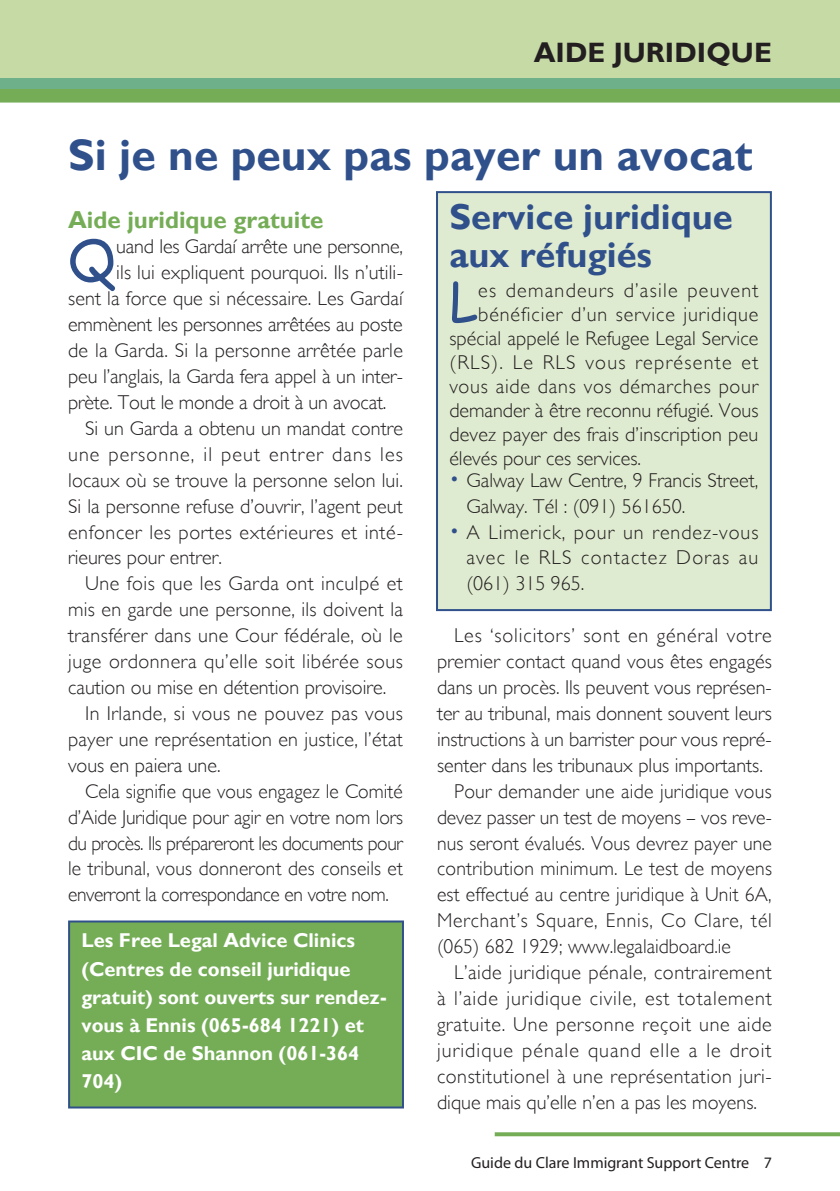
<style>
.page{position:relative;width:840px;height:1191px;background:#fff}
.page>*{position:absolute;margin:0;border:0;box-sizing:border-box;transform-origin:0 0}
.First_paragrapgh{font:54.8px "Comic Sans MS";color:#2f508a}
.First_paragrapgh-2{font:52.4px "Comic Sans MS";color:#2f508a}
.Headline_inside{font:700 44px "Gill Sans";letter-spacing:.005em;color:#2f508a}
.Crosshead{font:700 36px/38px "Gill Sans";color:#2f508a}
.Page_strap_top{font:700 28px "Gill Sans";letter-spacing:.005em;color:#231f20}
.Crosshead-2{font:700 24px "Gill Sans";color:#75ad57}
.Body_text{font:300 20px/26px "Gill Sans";color:#231f20;text-align:justify}
.First_paragrapgh-3{font:300 20px "Gill Sans";letter-spacing:.005em;color:#231f20}
.Framed_crossheads{font:700 20px/28px "Gill Sans";color:#fff}
.Bullets_box{font:300 20px/26px "Gill Sans";color:#231f20}
.First_paragrapgh-4{font:300 20px "Gill Sans";letter-spacing:.065em;color:#231f20}
.First_paragrapgh-5{font:300 20px "Gill Sans";letter-spacing:.045em;color:#231f20}
.First_paragrapgh-6{font:300 20px "Gill Sans";letter-spacing:.035em;color:#231f20}
.Headline_cover{font:16px "Myriad Pro";color:#231f20}
.s1{color:#2f508a}
</style>
<div class="page">
<svg style="left:0;top:89px;width:839px;height:14px;background:#79af5c"></svg>
<div style="left:0;top:0;width:839px;height:89px;background:#6eb089"></div>
<div style="left:0;top:0;width:839px;height:77px;background:#c6daa6"></div>
<svg style="left:494px;top:1132px;width:345px;height:4px"></svg>
<div style="left:69px;top:921px;width:334px;height:186px;background:#75ad57"></div>
<div style="left:68px;top:920px;width:336px;height:188px;border:2px solid #2f508a"></div>
<div style="left:437px;top:192px;width:333px;height:418px;background:#dfebd0"></div>
<div style="left:436px;top:191px;width:335px;height:420px;border:2px solid #2f508a"></div>
<p class="Page_strap_top" style="left:533px;top:36px;width:239px">AIDE JURIDIQUE</p>
<p class="Headline_inside" style="left:68px;top:129px;width:685px">Si je ne peux pas payer un avocat</p>
<p class="Crosshead-2" style="left:68px;top:205px;width:257px">Aide juridique gratuite</p>
<p class="First_paragrapgh" style="left:68px;top:219px;width:50px">Q</p>
<p class="First_paragrapgh-3" style="left:116px;top:235px;width:288px">uand les Gardaí arrête une personne,</p>
<p class="First_paragrapgh-3" style="left:116px;top:261px;width:288px">ils lui expliquent pourquoi. Ils n’utili-</p>
<p class="First_paragrapgh-3" style="left:68px;top:287px;width:336px">sent la force que si nécessaire. Les Gardaí</p>
<p class="First_paragrapgh-3" style="left:68px;top:313px;width:336px">emmènent les personnes arrêtées au poste</p>
<p class="First_paragrapgh-3" style="left:68px;top:339px;width:336px">de la Garda. Si la personne arrêtée parle</p>
<p class="First_paragrapgh-3" style="left:68px;top:365px;width:336px">peu l’anglais, la Garda fera appel à un inter-</p>
<p class="First_paragrapgh-3" style="left:68px;top:391px;width:319px">prète. Tout le monde a droit à un avocat.</p>
<p class="Body_text" style="left:68px;top:415px;width:336px;text-indent:17px">Si un Garda a obtenu un mandat contre une personne, il peut entrer dans les locaux où se trouve la personne selon lui.<br>Si la personne refuse d’ouvrir, l’agent peut enfoncer les portes extérieures et inté&shy;rieures pour entrer.</p>
<p class="Body_text" style="left:68px;top:571px;width:336px;text-indent:17px">Une fois que les Garda ont inculpé et mis en garde une personne, ils doivent la transférer dans une Cour fédérale, où le juge ordonnera qu’elle soit libérée sous caution ou mise en détention provisoire.</p>
<p class="Body_text" style="left:68px;top:700px;width:336px;text-indent:17px">In Irlande, si vous ne pouvez pas vous payer une représentation en justice, l’état vous en paiera une.</p>
<p class="Body_text" style="left:68px;top:778px;width:336px;text-indent:17px">Cela signifie que vous engagez le Comité d’Aide Juridique pour agir en votre nom lors du procès. Ils prépareront les documents pour le tribunal, vous donneront des conseils et enverront la correspondance en votre nom.</p>
<p class="Framed_crossheads" style="left:81px;top:926px;width:306px">Les Free Legal Advice Clinics (Centres de conseil juridique gratuit) sont ouverts sur rendez&shy;vous à Ennis (065-684 1221) et aux CIC de Shannon (061-364<br>704)</p>
<p class="Crosshead" style="left:449px;top:198px;width:284px">Service juridique aux réfugiés</p>
<p class="First_paragrapgh-2" style="left:449px;top:263px;width:30px">L</p>
<p class="First_paragrapgh-4" style="left:478px;top:278px;width:281px">es demandeurs d’asile peuvent</p>
<p class="First_paragrapgh-5" style="left:478px;top:302px;width:281px">bénéficier d’un service juridique</p>
<p class="First_paragrapgh-3" style="left:449px;top:326px;width:310px">spécial appelé le Refugee Legal Service</p>
<p class="First_paragrapgh-4" style="left:449px;top:350px;width:310px">(RLS). Le RLS vous représente et</p>
<p class="First_paragrapgh-6" style="left:449px;top:374px;width:310px">vous aide dans vos démarches pour</p>
<p class="First_paragrapgh-3" style="left:449px;top:398px;width:310px">demander à être reconnu réfugié. Vous</p>
<p class="First_paragrapgh-3" style="left:449px;top:422px;width:310px">devez payer des frais d’inscription peu</p>
<p class="First_paragrapgh-3" style="left:449px;top:446px;width:193px">élevés pour ces services.</p>
<p class="Bullets_box" style="left:466px;top:467px;width:293px;text-indent:-17px"><span class="s1">•</span> Galway Law Centre, 9 Francis Street,<br>Galway. Tél : (091) 561650.</p>
<p class="Bullets_box" style="left:466px;top:519px;width:293px;text-align:justify;text-indent:-17px"><span class="s1">•</span> A Limerick, pour un rendez-vous avec le RLS contactez Doras au (061) 315 965.</p>
<p class="Body_text" style="left:437px;top:622px;width:336px;text-indent:17px">Les ‘solicitors’ sont en général votre premier contact quand vous êtes engagés dans un procès. Ils peuvent vous représen&shy;ter au tribunal, mais donnent souvent leurs instructions à un barrister pour vous repré&shy;senter dans les tribunaux plus importants.</p>
<p class="Body_text" style="left:437px;top:778px;width:336px;text-indent:17px">Pour demander une aide juridique vous devez passer un test de moyens – vos reve&shy;nus seront évalués. Vous devrez payer une contribution minimum. Le test de moyens est effectué au centre juridique à Unit 6A, Merchant’s Square, Ennis, Co Clare, tél (065) 682 1929; www.legalaidboard.ie</p>
<p class="Body_text" style="left:437px;top:959px;width:336px;text-indent:17px">L’aide juridique pénale, contrairement à l’aide juridique civile, est totalement gratuite. Une personne reçoit une aide juridique pénale quand elle a le droit constitutionel à une représentation juri&shy;dique mais qu’elle n’en a pas les moyens.</p>
<p class="Headline_cover" style="left:471px;top:1153px;width:302px">Guide du Clare Immigrant Support Centre 7</p>
</div>
